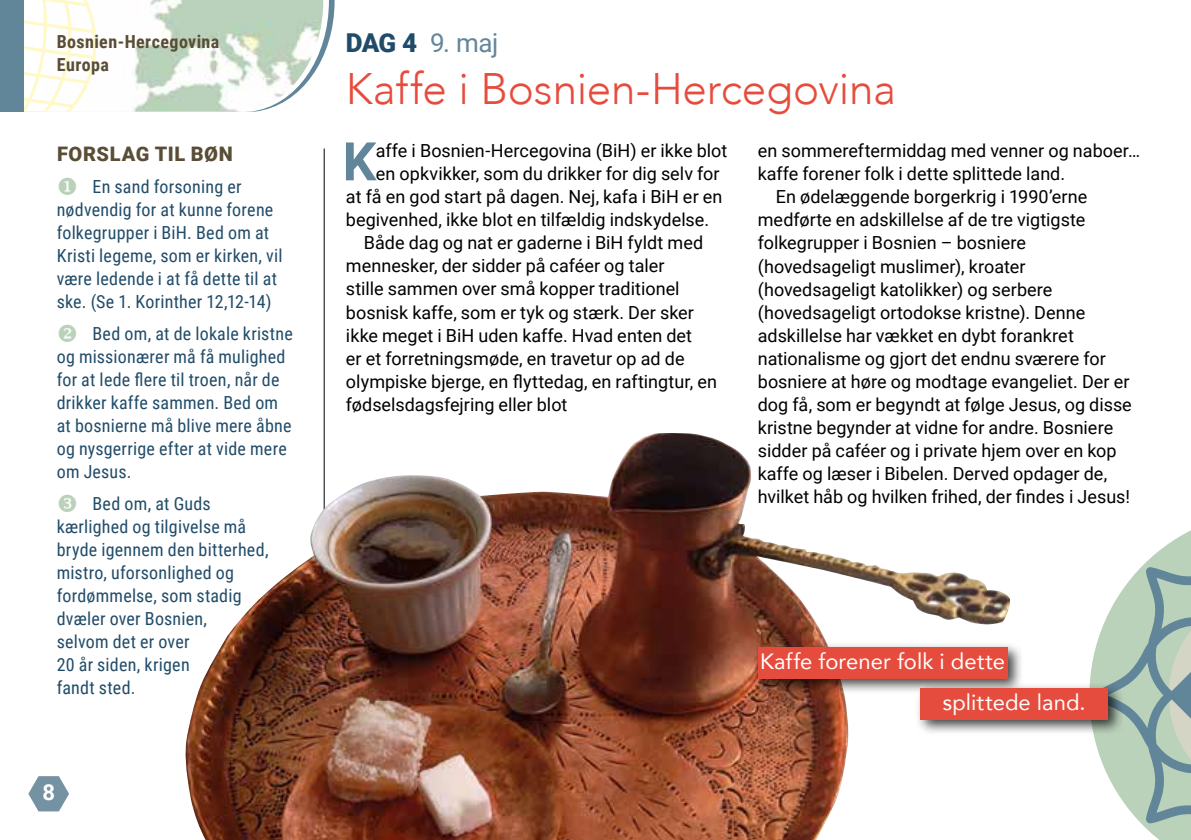
<style>
.page{position:relative;width:1191px;height:840px;background:#fff}
.page>*{position:absolute;margin:0;border:0;box-sizing:border-box;transform-origin:0 0}
.t1{font:700 53.2px "Roboto";color:#628699}
.t2{font:300 44px "Avenir";letter-spacing:-.005em;color:#e64c3d}
.t3{font:26px "Roboto";color:#628699}
.t4{font:22px/41.2px "Avenir";letter-spacing:.005em;color:#fff}
.t5{font:700 22px "Roboto";color:#fff}
.t6{font:900 20px "Roboto";letter-spacing:.035em;color:#5a4d36}
.t7{font:18px "Roboto";color:#000}
.t8{font:18px/23px "Roboto Condensed";letter-spacing:.015em;color:#214c69}
.t9{font:700 18px/23px "Roboto Condensed";letter-spacing:.025em;color:#5a4d36}
.s1{font-weight:900;color:#214c69}
</style>
<div class="page">
<svg style="left:1090px;top:530px;width:101px;height:309px"></svg>
<svg style="left:28px;top:776px;width:41px;height:35px"></svg>
<hr style="left:324px;top:148px;width:1px;height:634px;background:#000">
<img style="left:185px;top:432px;width:825px;height:407px">
<div style="left:752px;top:641px;width:271px;height:53px;background:#000;opacity:.75"></div>
<div style="left:758px;top:646px;width:249px;height:31px;background:#e64c3d"></div>
<div style="left:915px;top:682px;width:209px;height:53px;background:#000;opacity:.75"></div>
<div style="left:920px;top:687px;width:187px;height:32px;background:#e64c3d"></div>
<svg style="left:24px;top:0;width:310px;height:111px"></svg>
<div style="left:0;top:0;width:24px;height:111px;background:#628699"></div>
<hr style="left:1190px;top:0;width:1px;height:111px;background:#628699">
<p class="t9" style="left:57px;top:29px;width:164px">Bosnien-Hercegovina<br>Europa</p>
<p class="t6" style="left:57px;top:139px;width:177px">FORSLAG TIL BØN</p>
<p class="t8" style="left:57px;top:174px;width:227px;text-indent:36px">En sand forsoning er nødvendig for at kunne forene folkegrupper i BiH. Bed om at<br>Kristi legeme, som er kirken, vil være ledende i at få dette til at ske. (Se 1. Korinther 12,12-14)</p>
<p class="t8" style="left:57px;top:321px;width:237px;text-indent:36px">Bed om, at de lokale kristne og missionærer må få mulighed for at lede flere til troen, når de drikker kaffe sammen. Bed om at bosnierne må blive mere åbne og nysgerrige efter at vide mere om Jesus.</p>
<p class="t8" style="left:57px;top:491px;width:213px;text-indent:36px">Bed om, at Guds kærlighed og tilgivelse må bryde igennem den bitterhed, mistro, uforsonlighed og fordømmelse, som stadig dvæler over Bosnien,<br>selvom det er over<br>20 år siden, krigen<br>fandt sted.</p>
<p class="t5" style="left:42px;top:776px;width:14px">8</p>
<h3 class="t3" style="left:346px;top:24px;width:154px"><span class="s1">DAG 4</span> 9. maj</h3>
<h2 class="t2" style="left:346px;top:62px;width:551px">Kaffe i Bosnien-Hercegovina</h2>
<h1 class="t1" style="left:342px;top:124px;width:35px">K</h1>
<p class="t7" style="left:376px;top:138px;width:353px">affe i Bosnien-Hercegovina (BiH) er ikke blot</p>
<p class="t7" style="left:376px;top:161px;width:345px">en opkvikker, som du drikker for dig selv for</p>
<p class="t7" style="left:346px;top:184px;width:378px">at få en god start på dagen. Nej, kafa i BiH er en</p>
<p class="t7" style="left:346px;top:207px;width:365px">begivenhed, ikke blot en tilfældig indskydelse.</p>
<p class="t7" style="left:364px;top:230px;width:341px">Både dag og nat er gaderne i BiH fyldt med</p>
<p class="t7" style="left:346px;top:253px;width:320px">mennesker, der sidder på caféer og taler</p>
<p class="t7" style="left:346px;top:276px;width:335px">stille sammen over små kopper traditionel</p>
<p class="t7" style="left:346px;top:299px;width:349px">bosnisk kaffe, som er tyk og stærk. Der sker</p>
<p class="t7" style="left:346px;top:322px;width:348px">ikke meget i BiH uden kaffe. Hvad enten det</p>
<p class="t7" style="left:346px;top:345px;width:340px">er et forretningsmøde, en travetur op ad de</p>
<p class="t7" style="left:346px;top:368px;width:372px">olympiske bjerge, en flyttedag, en raftingtur, en</p>
<p class="t7" style="left:346px;top:391px;width:223px">fødselsdagsfejring eller blot</p>
<p class="t7" style="left:758px;top:138px;width:384px">en sommereftermiddag med venner og naboer…</p>
<p class="t7" style="left:758px;top:161px;width:309px">kaffe forener folk i dette splittede land.</p>
<p class="t7" style="left:776px;top:184px;width:313px">En ødelæggende borgerkrig i 1990’erne</p>
<p class="t7" style="left:758px;top:207px;width:329px">medførte en adskillelse af de tre vigtigste</p>
<p class="t7" style="left:758px;top:230px;width:270px">folkegrupper i Bosnien – bosniere</p>
<p class="t7" style="left:758px;top:253px;width:269px">(hovedsageligt muslimer), kroater</p>
<p class="t7" style="left:758px;top:276px;width:296px">(hovedsageligt katolikker) og serbere</p>
<p class="t7" style="left:758px;top:299px;width:329px">(hovedsageligt ortodokse kristne). Denne</p>
<p class="t7" style="left:758px;top:322px;width:317px">adskillelse har vækket en dybt forankret</p>
<p class="t7" style="left:758px;top:345px;width:349px">nationalisme og gjort det endnu sværere for</p>
<p class="t7" style="left:758px;top:368px;width:373px">bosniere at høre og modtage evangeliet. Der er</p>
<p class="t7" style="left:758px;top:391px;width:375px">dog få, som er begyndt at følge Jesus, og disse</p>
<p class="t7" style="left:758px;top:414px;width:357px">kristne begynder at vidne for andre. Bosniere</p>
<p class="t7" style="left:758px;top:437px;width:360px">sidder på caféer og i private hjem over en kop</p>
<p class="t7" style="left:758px;top:460px;width:351px">kaffe og læser i Bibelen. Derved opdager de,</p>
<p class="t7" style="left:758px;top:483px;width:374px">hvilket håb og hvilken frihed, der findes i Jesus!</p>
<p class="t4" style="left:943px;top:639px;width:144px;text-indent:-183px">Kaffe forener folk i dette splittede land.</p>
</div>
